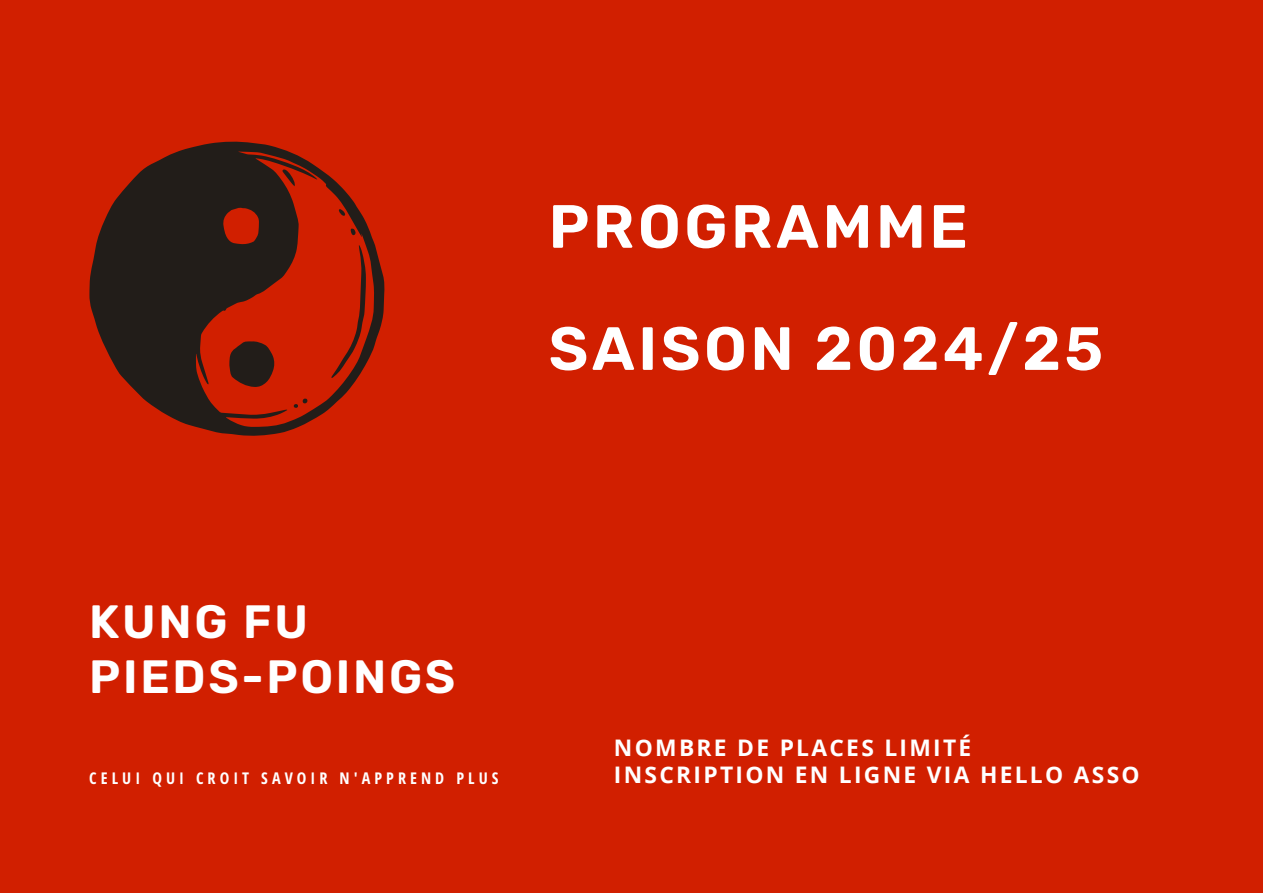
<style>
.page{position:relative;width:1263px;height:893px;background:#d11f00}
.page>*{position:absolute;margin:0;border:0;box-sizing:border-box;transform-origin:0 0}
.t1{font:600 60.9px/122.1px "Rubik";letter-spacing:.06em;color:#fff}
.t2{font:600 46.65px/55.7px "Rubik";letter-spacing:.06em;color:#fff}
.t3{font:700 22.8px/27px "Open Sans";letter-spacing:.1em;color:#fff}
.t4{font:700 16.2px "Open Sans Hebrew Condensed";letter-spacing:.25em;color:#fff}
</style>
<div class="page">
<svg style="left:89px;top:141px;width:296px;height:295px;fill:#221d19"></svg>
<svg style="left:196px;top:152px;width:178px;height:275px"></svg>
<svg style="left:223px;top:207px;width:36px;height:37px"></svg>
<p class="t1" style="left:549px;top:166px;width:556px">PROGRAMME<br>SAISON 2024/25</p>
<h1 class="t2" style="left:89px;top:594px;width:368px">KUNG FU<br>PIEDS-POINGS</h1>
<h2 class="t4" style="left:89px;top:767px;width:411px">CELUI QUI CROIT SAVOIR N'APPREND PLUS</h2>
<p class="t3" style="left:614px;top:733px;width:527px">NOMBRE DE PLACES LIMITÉ<br>INSCRIPTION EN LIGNE VIA HELLO ASSO</p>
</div>
